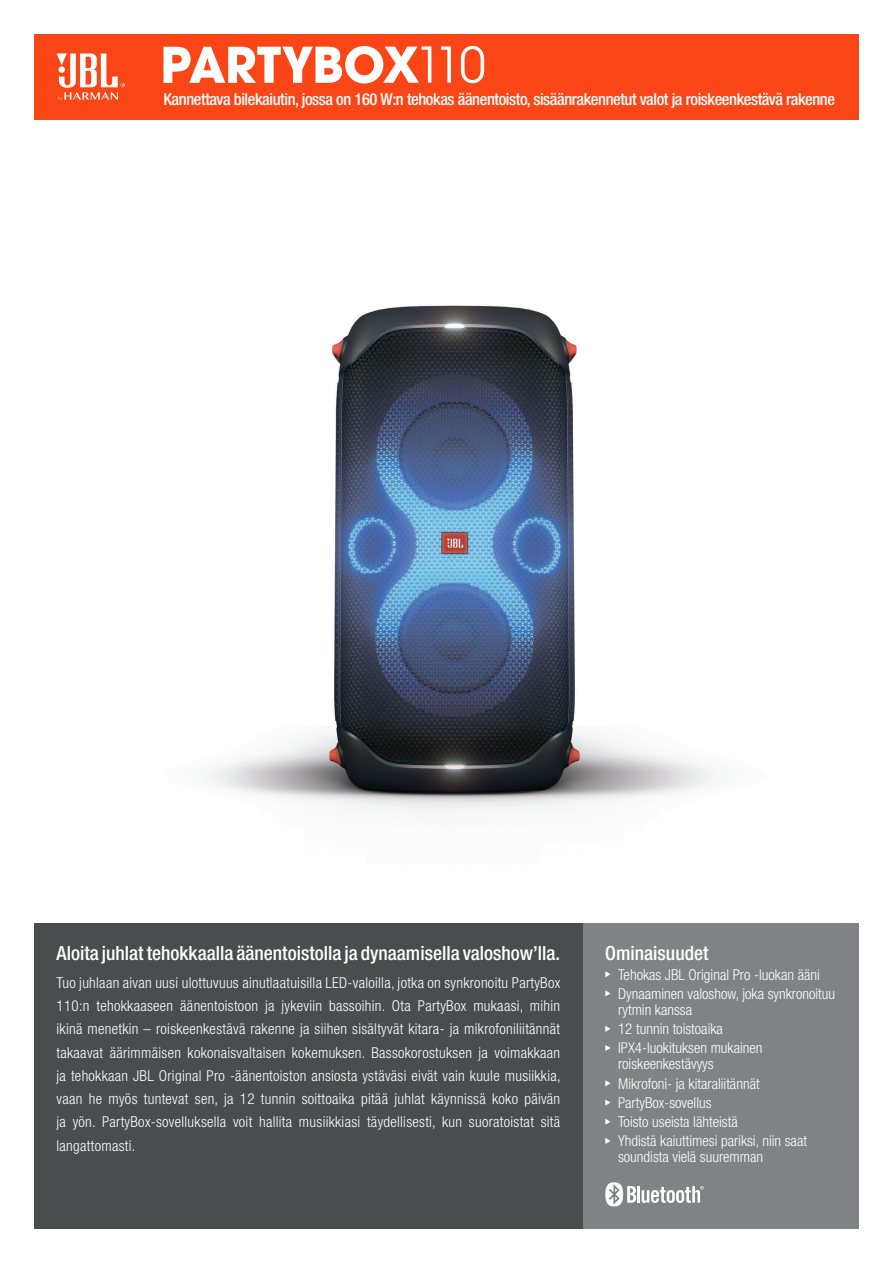
<style>
.page{position:relative;width:893px;height:1263px;background:#fff}
.page>*{position:absolute;margin:0;border:0;box-sizing:border-box;transform-origin:0 0}
.t1{font:500 condensed 19.5px "Helvetica Neue LT Pro";color:#fff}
.t2{font:500 condensed 16.5px "Helvetica Neue LT Pro";letter-spacing:-.025em;color:#fff}
.t3{font:300 condensed 15px/23.2px "Helvetica Neue LT Pro";color:#fff}
</style>
<div class="page">
<img style="left:34px;top:305px;width:825px;height:619px">
<div style="left:583px;top:924px;width:276px;height:305px;background:#808285"></div>
<svg style="left:605px;top:971px;width:5px;height:6px"></svg>
<svg style="left:605px;top:990px;width:5px;height:6px"></svg>
<svg style="left:605px;top:1026px;width:5px;height:6px"></svg>
<svg style="left:605px;top:1045px;width:5px;height:6px"></svg>
<svg style="left:605px;top:1080px;width:5px;height:6px"></svg>
<svg style="left:605px;top:1099px;width:5px;height:6px"></svg>
<svg style="left:605px;top:1119px;width:5px;height:6px"></svg>
<svg style="left:605px;top:1138px;width:5px;height:6px"></svg>
<div style="left:34px;top:34px;width:825px;height:85px;background:#fa4616"></div>
<div style="left:34px;top:924px;width:549px;height:305px;background:#4b4c4d"></div>
<svg style="left:57px;top:53px;width:68px;height:48px"></svg>
<svg style="left:605px;top:1182px;width:31px;height:24px"></svg>
<hr style="left:637px;top:1186px;width:3px;height:17px;background:#fff">
<svg style="left:642px;top:1186px;width:62px;height:17px"></svg>
<svg style="left:163px;top:46px;width:268px;height:38px"></svg>
<svg style="left:441px;top:46px;width:10px;height:37px"></svg>
<svg style="left:461px;top:46px;width:23px;height:37px"></svg>
<p class="t2" style="left:163px;top:89px;width:673px">Kannettava bilekaiutin, jossa on 160 W:n tehokas äänentoisto, sisäänrakennetut valot ja roiskeenkestävä rakenne</p>
<p class="t1" style="left:57px;top:942px;width:505px">Aloita juhlat tehokkaalla äänentoistolla ja dynaamisella valoshow’lla.</p>
<p class="t3" style="left:57px;top:971px;width:506px;text-align:justify">Tuo juhlaan aivan uusi ulottuvuus ainutlaatuisilla LED-valoilla, jotka on synkronoitu PartyBox 110:n tehokkaaseen äänentoistoon ja jykeviin bassoihin. Ota PartyBox mukaasi, mihin ikinä menetkin – roiskeenkestävä rakenne ja siihen sisältyvät kitara- ja mikrofoniliitännät takaavat äärimmäisen kokonaisvaltaisen kokemuksen. Bassokorostuksen ja voimakkaan ja tehokkaan JBL Original Pro -äänentoiston ansiosta ystäväsi eivät vain kuule musiikkia, vaan he myös tuntevat sen, ja 12 tunnin soittoaika pitää juhlat käynnissä koko päivän ja yön. PartyBox-sovelluksella voit hallita musiikkiasi täydellisesti, kun suoratoistat sitä langattomasti.</p>
<p class="t1" style="left:605px;top:942px;width:105px">Ominaisuudet</p>
<p class="t3" style="left:618px;top:962px;width:203px">Tehokas JBL Original Pro -luokan ääni</p>
<p class="t3" style="left:618px;top:985px;width:219px;line-height:16.2px">Dynaaminen valoshow, joka synkronoituu rytmin kanssa</p>
<p class="t3" style="left:618px;top:1017px;width:106px">12 tunnin toistoaika</p>
<p class="t3" style="left:618px;top:1040px;width:146px;line-height:16.2px">IPX4-luokituksen mukainen roiskeenkestävyys</p>
<p class="t3" style="left:618px;top:1071px;width:143px">Mikrofoni- ja kitaraliitännät</p>
<p class="t3" style="left:618px;top:1091px;width:95px">PartyBox-sovellus</p>
<p class="t3" style="left:618px;top:1110px;width:121px">Toisto useista lähteistä</p>
<p class="t3" style="left:618px;top:1132px;width:191px;line-height:16.2px">Yhdistä kaiuttimesi pariksi, niin saat soundista vielä suuremman</p>
</div>
